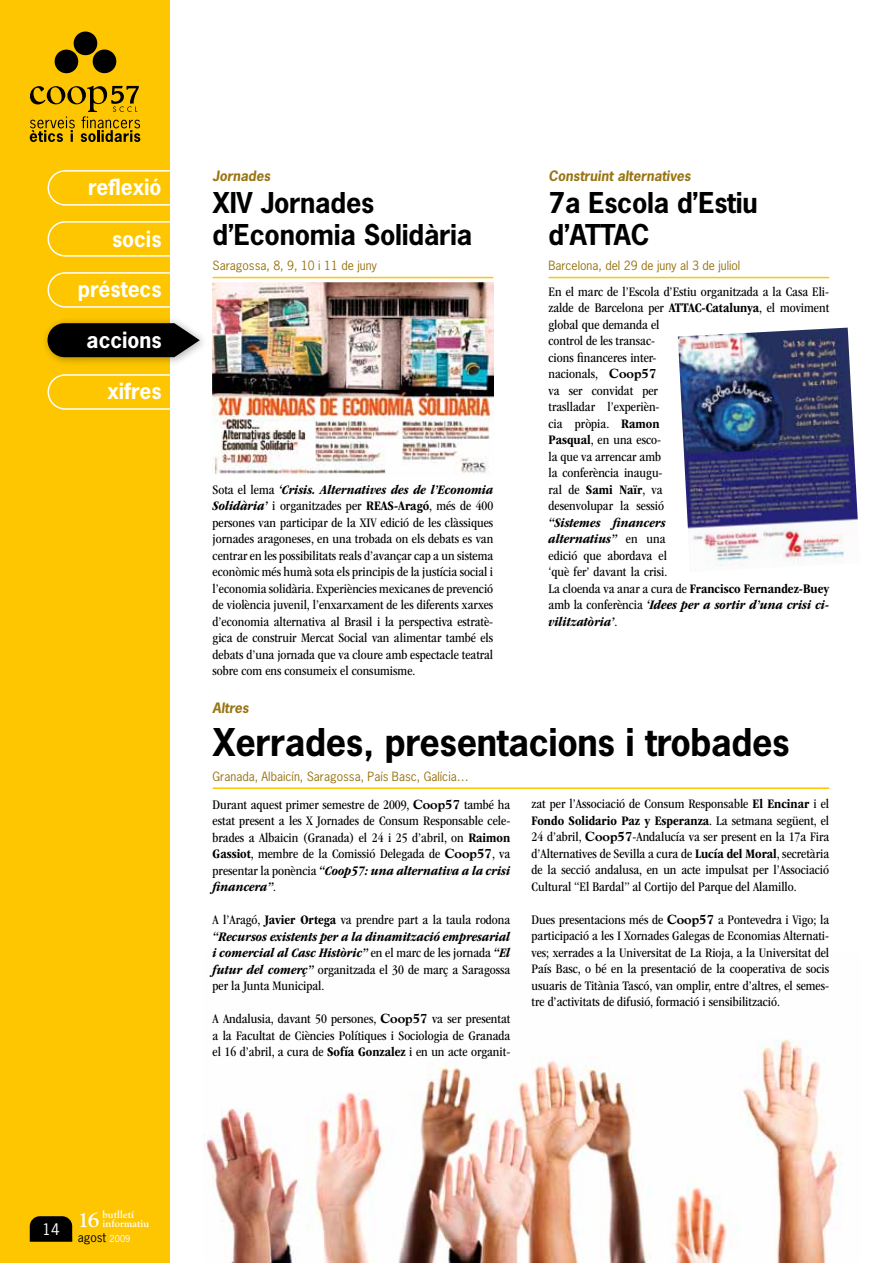
<style>
.page{position:relative;width:893px;height:1263px;background:#fff}
.page>*{position:absolute;margin:0;border:0;box-sizing:border-box;transform-origin:0 0}
.t1{font:700 36px "News Gothic Std";letter-spacing:-.01em;color:#000}
.t2{font:700 27px/32.4px "News Gothic Std";letter-spacing:-.01em;color:#000}
.t3{font:700 21px "News Gothic Std";color:#fff}
.t4{font:15px "News Gothic Std";color:#fff}
.t5{font:condensed 13.5px/16.5px "ITC Garamond Std";color:#000;text-align:justify}
.t6{font:italic 700 13.5px "News Gothic Std";color:#987411}
.t7{font:12px "News Gothic Std";color:#987411}
.t8{font:12px "News Gothic Std";color:#000}
.t9{font:700 10.5px/9px "Goudy Std";color:#fff}
.s1{font-weight:700;font-style:italic}
.s2{font-weight:700}
.s3{font-family:"Goudy Std";font-weight:800;font-stretch:normal}
.s4{font-size:9px;color:#fff}
</style>
<div class="page">
<div style="left:0;top:0;width:170px;height:1263px;background:#fdc600"></div>
<div style="left:41px;top:316px;width:167px;height:51px;background:#000;opacity:.3"></div>
<svg style="left:48px;top:323px;width:152px;height:34px;background:#1a1814"></svg>
<svg style="left:30px;top:86px;width:110px;height:56px"></svg>
<svg style="left:54px;top:31px;width:63px;height:43px"></svg>
<svg style="left:47px;top:170px;width:123px;height:36px"></svg>
<svg style="left:47px;top:221px;width:123px;height:36px"></svg>
<svg style="left:47px;top:272px;width:123px;height:36px"></svg>
<svg style="left:47px;top:374px;width:123px;height:36px"></svg>
<svg style="left:30px;top:1216px;width:42px;height:26px"></svg>
<img style="left:203px;top:1039px;width:639px;height:224px">
<hr style="left:213px;top:787px;width:616px;height:2px;background:#fdc600">
<hr style="left:213px;top:277px;width:280px;height:1px;background:#fdc600">
<hr style="left:549px;top:277px;width:280px;height:1px;background:#fdc600">
<img style="left:213px;top:283px;width:280px;height:191px">
<img style="left:678px;top:328px;width:180px;height:238px">
<h3 class="t3" style="left:88px;top:173px;width:75px">reflexió</h3>
<h3 class="t3" style="left:112px;top:225px;width:51px">socis</h3>
<h3 class="t3" style="left:78px;top:275px;width:85px">préstecs</h3>
<h3 class="t3" style="left:87px;top:326px;width:76px">accions</h3>
<h3 class="t3" style="left:107px;top:378px;width:56px">xifres</h3>
<p class="t6" style="left:213px;top:167px;width:59px">Jornades</p>
<h2 class="t2" style="left:213px;top:186px;width:261px">XIV Jornades d’Economia Solidària</h2>
<p class="t7" style="left:213px;top:258px;width:166px">Saragossa, 8, 9, 10 i 11 de juny</p>
<p class="t5" style="left:213px;top:481px;width:282px">Sota el lema <span class="s1">‘Crisis. Alternatives des de l’Economia Solidària’</span> i organitzades per <span class="s2">REAS-Aragó</span>, més de 400 persones van participar de la XIV edició de les clàssiques jornades aragoneses, en una trobada on els debats es van centrar en les possibilitats reals d’avançar cap a un sistema econòmic més humà sota els principis de la justícia social i l’economia solidària. Experiències mexicanes de prevenció de violència juvenil, l’enxarxament de les diferents xarxes d’economia alternativa al Brasil i la perspectiva estratè&shy;gica de construir Mercat Social van alimentar també els debats d’una jornada que va cloure amb espectacle teatral sobre com ens consumeix el consumisme.</p>
<p class="t6" style="left:549px;top:167px;width:144px">Construint alternatives</p>
<h2 class="t2" style="left:549px;top:186px;width:211px">7a Escola d’Estiu d’ATTAC</h2>
<p class="t7" style="left:549px;top:258px;width:193px">Barcelona, del 29 de juny al 3 de juliol</p>
<p class="t5" style="left:549px;top:283px;width:282px;text-align:left">En el marc de l’Escola d’Estiu organitzada a la Casa Eli&shy;zalde de Barcelona per <span class="s2">ATTAC-Catalunya</span>, el moviment global que demanda el<br>control de les transac-<br>cions financeres inter-<br>nacionals, <span class="s3">Coop57<br></span>va ser convidat per<br>traslladar l’experièn-<br>cia pròpia. <span class="s2">Ramon<br>Pasqual</span>, en una esco-<br>la que va arrencar amb<br>la conferència inaugu-<br>ral de <span class="s2">Sami Naïr</span>, va<br>desenvolupar la sessió</p>
<p class="t5" style="left:549px;top:514px;width:282px;text-align:left"><span class="s1">“Sistemes financers<br>alternatius”</span> en una<br>edició que abordava el<br>‘què fer’ davant la crisi.<br>La cloenda va anar a cura de <span class="s2">Francisco Fernandez-Buey </span>amb la conferència <span class="s1">‘Idees per a sortir d’una crisi ci&shy;vilitzatòria’</span>.</p>
<p class="t6" style="left:213px;top:699px;width:38px">Altres</p>
<h1 class="t1" style="left:213px;top:719px;width:579px">Xerrades, presentacions i trobades</h1>
<p class="t7" style="left:213px;top:769px;width:258px">Granada, Albaicín, Saragossa, País Basc, Galícia…</p>
<p class="t5" style="left:213px;top:796px;width:299px">Durant aquest primer semestre de 2009, <span class="s3">Coop57</span> també ha estat present a les X Jornades de Consum Responsable cele&shy;brades a Albaicin (Granada) el 24 i 25 d’abril, on <span class="s2">Raimon Gassiot</span>, membre de la Comissió Delegada de <span class="s3">Coop57</span>, va presentar la ponència <span class="s1">“Coop57: una alternativa a la crisi financera”</span>.</p>
<p class="t5" style="left:213px;top:912px;width:299px">A l’Aragó, <span class="s2">Javier Ortega</span> va prendre part a la taula rodona <span class="s1">“Recursos existents per a la dinamització empresarial i comercial al Casc Històric”</span> en el marc de les jornada <span class="s1">“El futur del comerç”</span> organitzada el 30 de març a Saragossa per la Junta Municipal.</p>
<p class="t5" style="left:213px;top:1011px;width:299px">A Andalusia, davant 50 persones, <span class="s3">Coop57</span> va ser presentat a la Facultat de Ciències Polítiques i Sociologia de Granada el 16 d’abril, a cura de <span class="s2">Sofía Gonzalez</span> i en un acte organit-</p>
<p class="t5" style="left:531px;top:796px;width:299px">zat per l’Associació de Consum Responsable <span class="s2">El Encinar</span> i el <span class="s2">Fondo Solidario Paz y Esperanza</span>. La setmana següent, el 24 d’abril, <span class="s3">Coop57</span>-Andalucía va ser present en la 17a Fira d’Alternatives de Sevilla a cura de <span class="s2">Lucía del Moral</span>, secretària de la secció andalusa, en un acte impulsat per l’Associació Cultural “El Bardal” al Cortijo del Parque del Alamillo.</p>
<p class="t5" style="left:531px;top:911px;width:299px">Dues presentacions més de <span class="s3">Coop57</span> a Pontevedra i Vigo; la participació a les I Xornades Galegas de Economias Alternati&shy;ves; xerrades a la Universitat de La Rioja, a la Universitat del País Basc, o bé en la presentació de la cooperativa de socis usuaris de Titània Tascó, van omplir, entre d’altres, el semes&shy;tre d’activitats de difusió, formació i sensibilització.</p>
<p class="t9" style="left:103px;top:1210px;width:48px">butlletí informatiu</p>
<p class="t4" style="left:42px;top:1219px;width:59px">14 <sup>16</sup></p>
<p class="t8" style="left:78px;top:1229px;width:54px">agost <span class="s4">2009</span></p>
</div>
